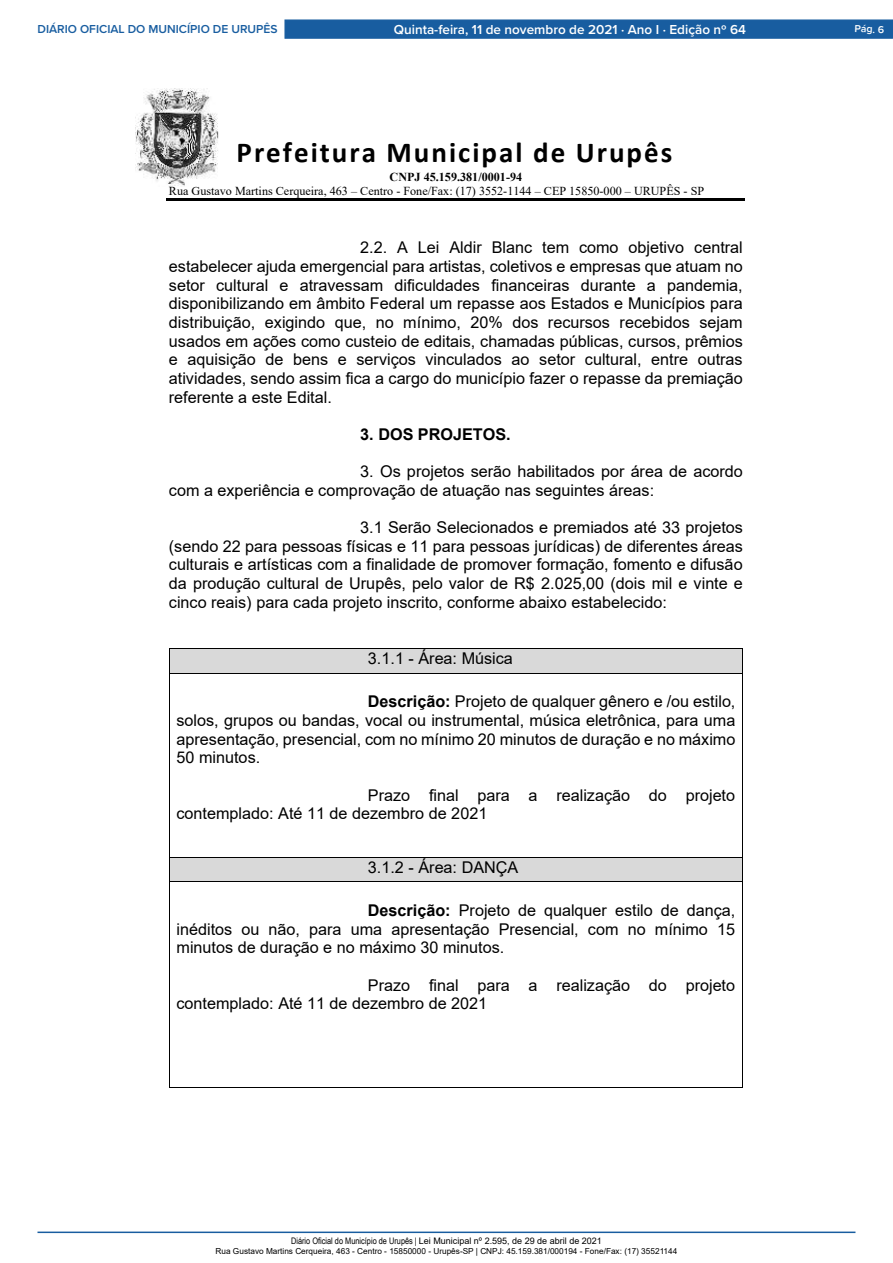
<style>
.page{position:relative;width:893px;height:1263px;background:#fff}
.page>*{position:absolute;margin:0;border:0;box-sizing:border-box;transform-origin:0 0}
.t1{font:700 28.95px "Calibri";letter-spacing:.07em;color:#000}
.t2{font:16.2px/18.6px "Arial";color:#000;text-align:justify}
.t3{font:700 16.2px "Arial";color:#000}
.t4{font:600 13.5px "Proxima Nova";color:#fff}
.t5{font:12.15px/14px "Times New Roman";color:#000}
.t6{font:600 12px "Proxima Nova";color:#185da0}
.t7{font:600 10.5px "Proxima Nova";color:#fff}
.t8{font:9px "Arial";color:#000}
.t9{font:8.25px "Arial";color:#000}
.s1{font-weight:700}
.s2{font-family:"Arial Narrow"}
</style>
<div class="page">
<hr style="left:38px;top:1231px;width:817px;height:2px;background:#185da0">
<div style="left:284px;top:19px;width:609px;height:20px;background:#185da0;border:1px solid #185da0"></div>
<img style="left:136px;top:88px;width:83px;height:99px">
<hr style="left:167px;top:199px;width:578px;height:2px;background:#000">
<div style="left:170px;top:649px;width:572px;height:24px;background:#d9d9d9"></div>
<hr style="left:170px;top:648px;width:572px;height:1px;background:#000">
<svg style="left:169px;top:648px;width:1px;height:25px"></svg>
<hr style="left:170px;top:673px;width:572px;height:1px;background:#000">
<svg style="left:742px;top:648px;width:1px;height:25px"></svg>
<hr style="left:169px;top:673px;width:1px;height:184px;background:#000">
<hr style="left:742px;top:673px;width:1px;height:184px;background:#000">
<div style="left:170px;top:857px;width:572px;height:24px;background:#d9d9d9"></div>
<hr style="left:170px;top:857px;width:572px;height:1px;background:#000">
<svg style="left:169px;top:857px;width:1px;height:25px"></svg>
<hr style="left:170px;top:881px;width:572px;height:1px;background:#000">
<svg style="left:742px;top:857px;width:1px;height:25px"></svg>
<hr style="left:169px;top:882px;width:1px;height:205px;background:#000">
<hr style="left:170px;top:1087px;width:572px;height:1px;background:#000">
<hr style="left:742px;top:882px;width:1px;height:205px;background:#000">
<p class="t6" style="left:38px;top:20px;width:242px">DIÁRIO OFICIAL DO MUNICÍPIO DE URUPÊS</p>
<p class="t4" style="left:394px;top:19px;width:354px">Quinta-feira, 11 de novembro de 2021 ⋅ Ano I ⋅ Edição nº 64</p>
<p class="t7" style="left:855px;top:21px;width:31px;rotate:2deg">Pág. 6</p>
<p class="t1" style="left:237px;top:132px;width:437px">Prefeitura Municipal de Urupês</p>
<p class="t5" style="left:169px;top:169px;width:537px;text-indent:221px"><span class="s1">CNPJ 45.159.381/0001-94<br></span>Rua Gustavo Martins Cerqueira, 463 – Centro - Fone/Fax: (17) 3552-1144 – CEP 15850-000 – URUPÊS - SP</p>
<p class="t2" style="left:169px;top:238px;width:576px;text-indent:191px">2.2. A Lei Aldir Blanc tem como objetivo central estabelecer ajuda emergencial para artistas, coletivos e empresas que atuam no setor cultural e atravessam dificuldades financeiras durante a pandemia, disponibilizando em âmbito Federal um repasse aos Estados e Municípios para distribuição, exigindo que, no mínimo, 20% dos recursos recebidos sejam usados em ações como custeio de editais, chamadas públicas, cursos, prêmios e aquisição de bens e serviços vinculados ao setor cultural, entre outras atividades, sendo assim fica a cargo do município fazer o repasse da premiação referente a este Edital.</p>
<p class="t3" style="left:360px;top:423px;width:152px">3. DOS PROJETOS.</p>
<p class="t2" style="left:169px;top:462px;width:575px;text-indent:191px">3. Os projetos serão habilitados por área de acordo com a experiência e comprovação de atuação nas seguintes áreas:</p>
<p class="t2" style="left:169px;top:518px;width:576px;text-indent:191px">3.1 Serão Selecionados e premiados até 33 projetos (sendo 22 para pessoas físicas e 11 para pessoas jurídicas) de diferentes áreas culturais e artísticas com a finalidade de promover formação, fomento e difusão da produção cultural de Urupês, pelo valor de R$ 2.025,00 (dois mil e vinte e cinco reais) para cada projeto inscrito, conforme abaixo estabelecido:</p>
<p class="t2" style="left:368px;top:649px;width:147px">3.1.1 - Área: Música</p>
<p class="t2" style="left:176px;top:692px;width:560px;text-indent:191px"><span class="s1">Descrição:</span> Projeto de qualquer gênero e /ou estilo, solos, grupos ou bandas, vocal ou instrumental, música eletrônica, para uma apresentação, presencial, com no mínimo 20 minutos de duração e no máximo 50 minutos.</p>
<p class="t2" style="left:176px;top:785px;width:560px;text-indent:191px">Prazo final para a realização do projeto contemplado: Até 11 de dezembro de 2021</p>
<p class="t2" style="left:368px;top:857px;width:152px">3.1.2 - Área: DANÇA</p>
<p class="t2" style="left:176px;top:901px;width:560px;text-indent:191px"><span class="s1">Descrição:</span> Projeto de qualquer estilo de dança, inéditos ou não, para uma apresentação Presencial, com no mínimo 15 minutos de duração e no máximo 30 minutos.</p>
<p class="t2" style="left:176px;top:975px;width:560px;text-indent:191px">Prazo final para a realização do projeto contemplado: Até 11 de dezembro de 2021</p>
<p class="t8" style="left:291px;top:1235px;width:312px"><span class="s2">Diário Oficial do Município de Urupês |</span> Lei Municipal nº 2.595, de 29 de abril de 2021</p>
<p class="t9" style="left:216px;top:1245px;width:463px">Rua Gustavo Martins Cerqueira, 463 - Centro - 15850000 - Urupês-SP | CNPJ: 45.159.381/000194 - Fone/Fax: (17) 35521144</p>
</div>
